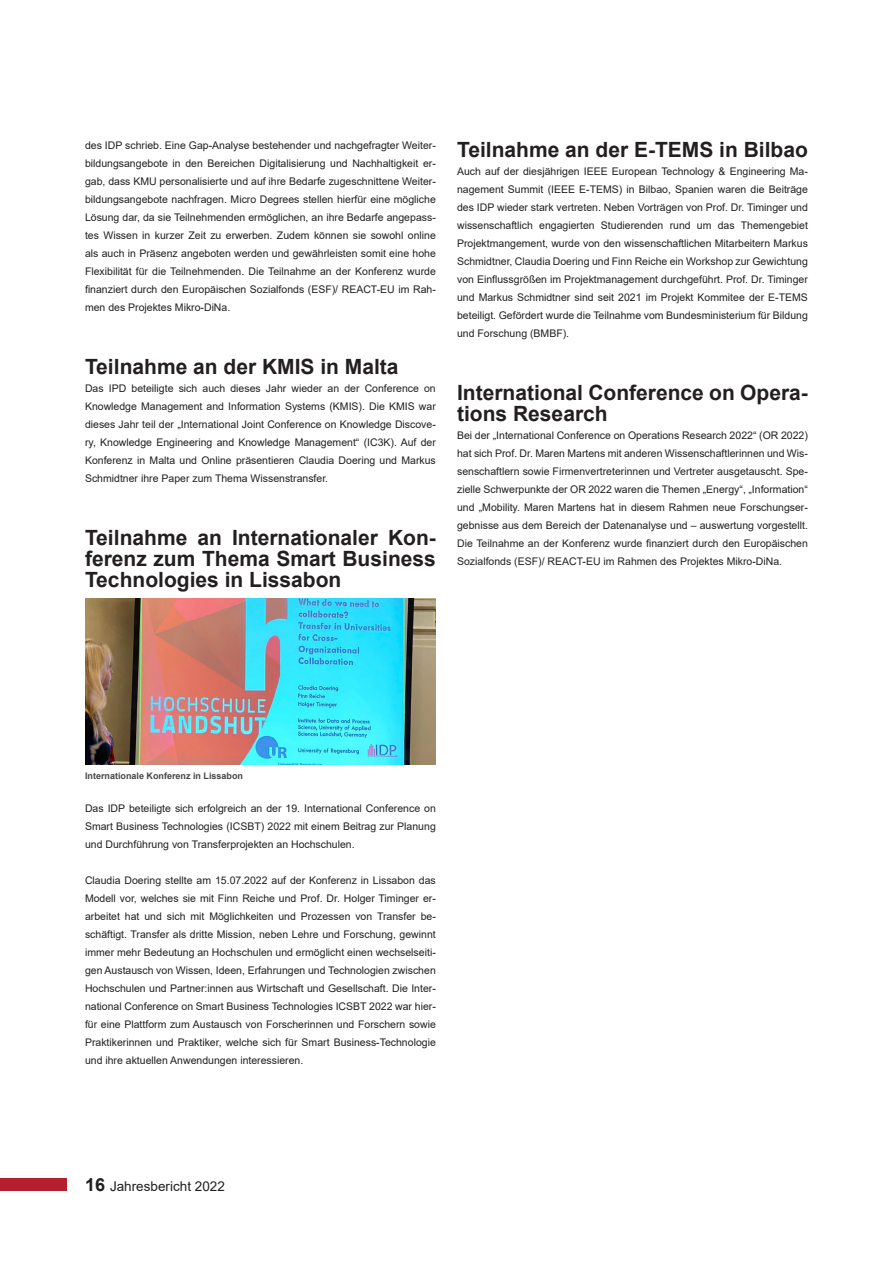
<style>
.page{position:relative;width:893px;height:1263px;background:#fff}
.page>*{position:absolute;margin:0;border:0;box-sizing:border-box;transform-origin:0 0}
.Erfolg_Unterüberschr{font:700 21px/21px "Arial";color:#231f20;text-align:justify}
.Fließtext{font:700 21px/21px "Arial";color:#231f20}
.t1{font:13.5px "Arial";color:#231f20}
.Fließtext-2{font:10.5px/18px "Arial";color:#231f20;text-align:justify}
.Bildunterschriften{font:700 9px "Arial";color:#464748}
.s1{font-weight:700;font-size:18px}
</style>
<div class="page">
<div style="left:0;top:1179px;width:66px;height:12px;background:#b6202e"></div>
<img style="left:85px;top:598px;width:351px;height:166px">
<p class="Fließtext-2" style="left:85px;top:137px;width:352px">des IDP schrieb. Eine Gap-Analyse bestehender und nachgefragter Weiter&shy;bildungsangebote in den Bereichen Digitalisierung und Nachhaltigkeit er&shy;gab, dass KMU personalisierte und auf ihre Bedarfe zugeschnittene Weiter&shy;bildungsangebote nachfragen. Micro Degrees stellen hierfür eine mögliche Lösung dar, da sie Teilnehmenden ermöglichen, an ihre Bedarfe angepass&shy;tes Wissen in kurzer Zeit zu erwerben. Zudem können sie sowohl online als auch in Präsenz angeboten werden und gewährleisten somit eine hohe Flexibilität für die Teilnehmenden. Die Teilnahme an der Konferenz wurde finanziert durch den Europäischen Sozialfonds (ESF)/ REACT-EU im Rah&shy;men des Projektes Mikro-DiNa.</p>
<p class="Erfolg_Unterüberschr" style="left:85px;top:357px;width:315px">Teilnahme an der KMIS in Malta</p>
<p class="Fließtext-2" style="left:85px;top:380px;width:352px">Das IPD beteiligte sich auch dieses Jahr wieder an der Conference on Knowledge Management and Information Systems (KMIS). Die KMIS war dieses Jahr teil der „International Joint Conference on Knowledge Discove&shy;ry, Knowledge Engineering and Knowledge Management“ (IC3K). Auf der Konferenz in Malta und Online präsentieren Claudia Doering und Markus Schmidtner ihre Paper zum Thema Wissenstransfer.</p>
<p class="Erfolg_Unterüberschr" style="left:85px;top:528px;width:352px">Teilnahme an Internationaler Kon&shy;ferenz zum Thema Smart Business Technologies in Lissabon</p>
<p class="Erfolg_Unterüberschr" style="left:457px;top:139px;width:352px">Teilnahme an der E-TEMS in Bilbao</p>
<p class="Fließtext-2" style="left:457px;top:162px;width:352px">Auch auf der diesjährigen IEEE European Technology &amp; Engineering Ma&shy;nagement Summit (IEEE E-TEMS) in Bilbao, Spanien waren die Beiträge des IDP wieder stark vertreten. Neben Vorträgen von Prof. Dr. Timinger und wissenschaftlich engagierten Studierenden rund um das Themengebiet Projektmangement, wurde von den wissenschaftlichen Mitarbeitern Markus Schmidtner, Claudia Doering und Finn Reiche ein Workshop zur Gewichtung von Einflussgrößen im Projektmanagement durchgeführt. Prof. Dr. Timinger und Markus Schmidtner sind seit 2021 im Projekt Kommitee der E-TEMS beteiligt. Gefördert wurde die Teilnahme vom Bundesministerium für Bildung und Forschung (BMBF).</p>
<p class="Fließtext" style="left:457px;top:382px;width:352px">International Conference on Opera&shy;tions Research</p>
<p class="Fließtext-2" style="left:457px;top:426px;width:352px">Bei der „International Conference on Operations Research 2022“ (OR 2022) hat sich Prof. Dr. Maren Martens mit anderen Wissenschaftlerinnen und Wis&shy;senschaftlern sowie Firmenvertreterinnen und Vertreter ausgetauscht. Spe&shy;zielle Schwerpunkte der OR 2022 waren die Themen „Energy“, „Information“ und „Mobility. Maren Martens hat in diesem Rahmen neue Forschungser&shy;gebnisse aus dem Bereich der Datenanalyse und – auswertung vorgestellt.<br>Die Teilnahme an der Konferenz wurde finanziert durch den Europäischen Sozialfonds (ESF)/ REACT-EU im Rahmen des Projektes Mikro-DiNa.</p>
<p class="Bildunterschriften" style="left:85px;top:770px;width:160px">Internationale Konferenz in Lissabon</p>
<p class="Fließtext-2" style="left:85px;top:800px;width:352px">Das IDP beteiligte sich erfolgreich an der 19. International Conference on Smart Business Technologies (ICSBT) 2022 mit einem Beitrag zur Planung und Durchführung von Transferprojekten an Hochschulen.</p>
<p class="Fließtext-2" style="left:85px;top:872px;width:352px">Claudia Doering stellte am 15.07.2022 auf der Konferenz in Lissabon das Modell vor, welches sie mit Finn Reiche und Prof. Dr. Holger Timinger er&shy;arbeitet hat und sich mit Möglichkeiten und Prozessen von Transfer be&shy;schäftigt. Transfer als dritte Mission, neben Lehre und Forschung, gewinnt immer mehr Bedeutung an Hochschulen und ermöglicht einen wechselseiti&shy;gen Austausch von Wissen, Ideen, Erfahrungen und Technologien zwischen Hochschulen und Partner:innen aus Wirtschaft und Gesellschaft. Die Inter&shy;national Conference on Smart Business Technologies ICSBT 2022 war hier&shy;für eine Plattform zum Austausch von Forscherinnen und Forschern sowie Praktikerinnen und Praktiker, welche sich für Smart Business-Technologie und ihre aktuellen Anwendungen interessieren.</p>
<p class="t1" style="left:85px;top:1177px;width:141px"><span class="s1">16</span> Jahresbericht 2022</p>
</div>
